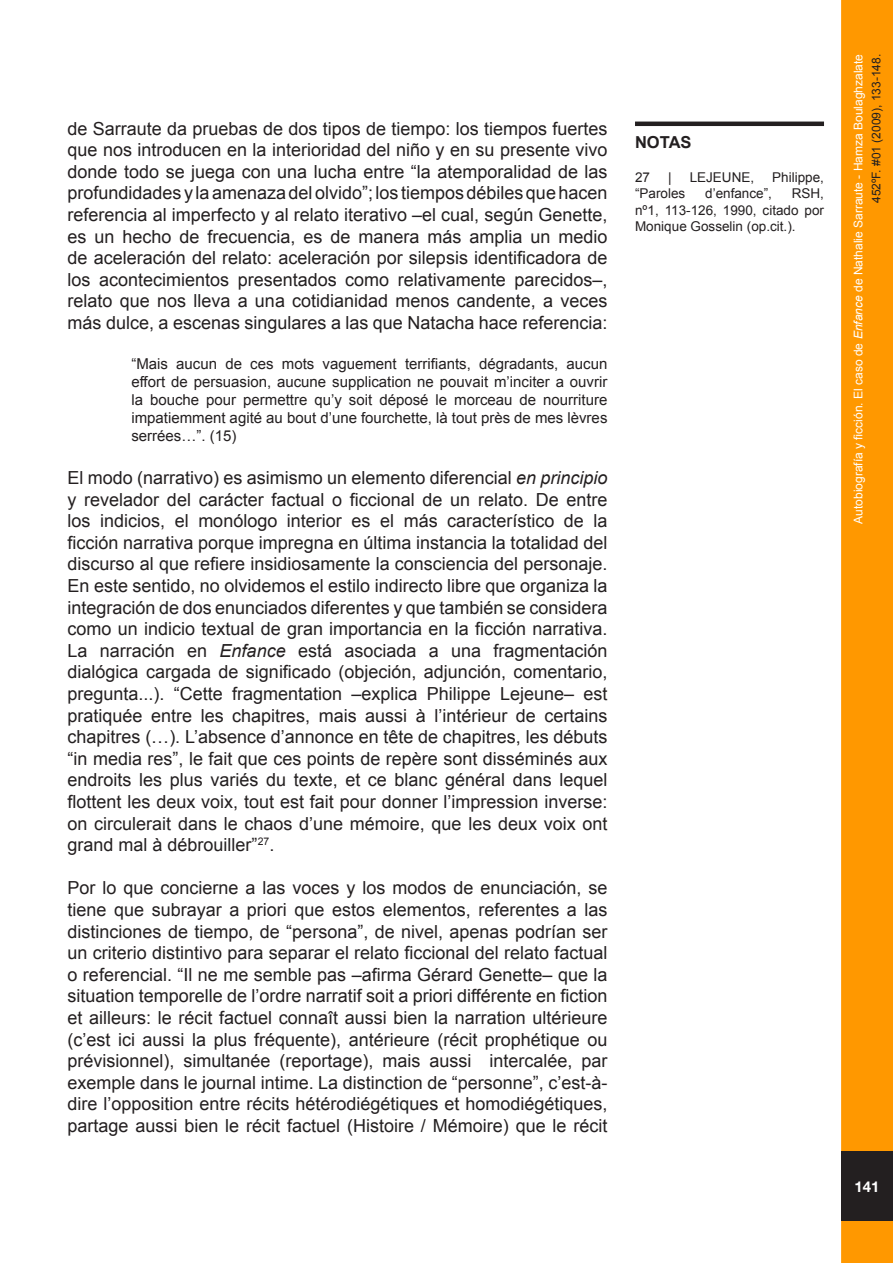
<style>
.page{position:relative;width:893px;height:1263px;background:#fff}
.page>*{position:absolute;margin:0;border:0;box-sizing:border-box;transform-origin:0 0}
.Estilo_de_párrafo_1{font:18px/21.6px "Arial";color:#231f20;text-align:justify}
.Estilo_de_párrafo_1-2{font:700 16.5px "Arial";color:#231f20}
.Estilo_de_párrafo_1-3{font:15px/18px "Arial";color:#231f20;text-align:justify}
.t1{font:700 15px "Helvetica Neue";color:#fff}
.Estilo_de_párrafo_1-4{font:13.5px/16.2px "Arial";color:#231f20;text-align:justify}
.t2{font:12px/18px "Arial";color:#fff;text-align:right}
.s1{font-style:italic}
.s2{color:#231f20}
</style>
<div class="page">
<hr style="left:0;top:1151px;width:1px;height:70px;background:#231f20">
<div style="left:841px;top:0;width:52px;height:1263px;background:#ff9800;border:3px solid #ff9800"></div>
<div style="left:841px;top:1151px;width:52px;height:70px;background:#231f20"></div>
<hr style="left:635px;top:122px;width:189px;height:4px;background:#231f20">
<p class="Estilo_de_párrafo_1" style="left:68px;top:118px;width:541px">de Sarraute da pruebas de dos tipos de tiempo: los tiempos fuertes que nos introducen en la interioridad del niño y en su presente vivo donde todo se juega con una lucha entre “la atemporalidad de las profundidades y la amenaza del olvido”; los tiempos débiles que hacen referencia al imperfecto y al relato iterativo –el cual, según Genette, es un hecho de frecuencia, es de manera más amplia un medio de aceleración del relato: aceleración por silepsis identificadora de los acontecimientos presentados como relativamente parecidos–, relato que nos lleva a una cotidianidad menos candente, a veces más dulce, a escenas singulares a las que Natacha hace referencia:</p>
<p class="Estilo_de_párrafo_1-3" style="left:131px;top:355px;width:478px">“Mais aucun de ces mots vaguement terrifiants, dégradants, aucun effort de persuasion, aucune supplication ne pouvait m’inciter a ouvrir la bouche pour permettre qu’y soit déposé le morceau de nourriture impatiemment agité au bout d’une fourchette, là tout près de mes lèvres serrées…”. (15)</p>
<p class="Estilo_de_párrafo_1" style="left:68px;top:467px;width:541px">El modo (narrativo) es asimismo un elemento diferencial <span class="s1">en principio </span>y revelador del carácter factual o ficcional de un relato. De entre los indicios, el monólogo interior es el más característico de la ficción narrativa porque impregna en última instancia la totalidad del discurso al que refiere insidiosamente la consciencia del personaje.<br>En este sentido, no olvidemos el estilo indirecto libre que organiza la integración de dos enunciados diferentes y que también se considera como un indicio textual de gran importancia en la ficción narrativa.<br>La narración en <span class="s1">Enfance</span> está asociada a una fragmentación dialógica cargada de significado (objeción, adjunción, comentario, pregunta...). “Cette fragmentation –explica Philippe Lejeune– est pratiquée entre les chapitres, mais aussi à l’intérieur de certains chapitres (…). L’absence d’annonce en tête de chapitres, les débuts “in media res”, le fait que ces points de repère sont disséminés aux endroits les plus variés du texte, et ce blanc général dans lequel flottent les deux voix, tout est fait pour donner l’impression inverse: on circulerait dans le chaos d’une mémoire, que les deux voix ont grand mal à débrouiller”<sup>27</sup>.</p>
<p class="Estilo_de_párrafo_1" style="left:68px;top:877px;width:541px">Por lo que concierne a las voces y los modos de enunciación, se tiene que subrayar a priori que estos elementos, referentes a las distinciones de tiempo, de “persona”, de nivel, apenas podrían ser un criterio distintivo para separar el relato ficcional del relato factual o referencial. “Il ne me semble pas –afirma Gérard Genette– que la situation temporelle de l’ordre narratif soit a priori différente en fiction et ailleurs: le récit factuel connaît aussi bien la narration ultérieure (c’est ici aussi la plus fréquente), antérieure (récit prophétique ou prévisionnel), simultanée (reportage), mais aussi intercalée, par exemple dans le journal intime. La distinction de “personne”, c’est-à&shy;dire l’opposition entre récits hétérodiégétiques et homodiégétiques, partage aussi bien le récit factuel (Histoire / Mémoire) que le récit</p>
<p class="Estilo_de_párrafo_1-2" style="left:635px;top:131px;width:58px">NOTAS</p>
<p class="Estilo_de_párrafo_1-4" style="left:635px;top:169px;width:17px">27</p>
<p class="Estilo_de_párrafo_1-4" style="left:668px;top:169px;width:5px">|</p>
<p class="Estilo_de_párrafo_1-4" style="left:690px;top:169px;width:66px">LEJEUNE,</p>
<p class="Estilo_de_párrafo_1-4" style="left:772px;top:169px;width:53px">Philippe,</p>
<p class="Estilo_de_párrafo_1-4" style="left:635px;top:186px;width:52px">“Paroles</p>
<p class="Estilo_de_párrafo_1-4" style="left:705px;top:186px;width:68px">d’enfance”,</p>
<p class="Estilo_de_párrafo_1-4" style="left:635px;top:186px;width:190px;text-indent:157px">RSH, nº1, 113-126, 1990, citado por Monique Gosselin (op.cit.).</p>
<p class="t2" style="left:849px;top:524px;width:471px;rotate:-90deg">Autobiografía y ficción. El caso de <span class="s1">Enfance</span> de Nathalie Sarraute - Hamza Boulaghzalate<br><span class="s2">452ºF. #01 (2009), 133-148.</span></p>
<p class="t1" style="left:854px;top:1177px;width:27px">141</p>
</div>
